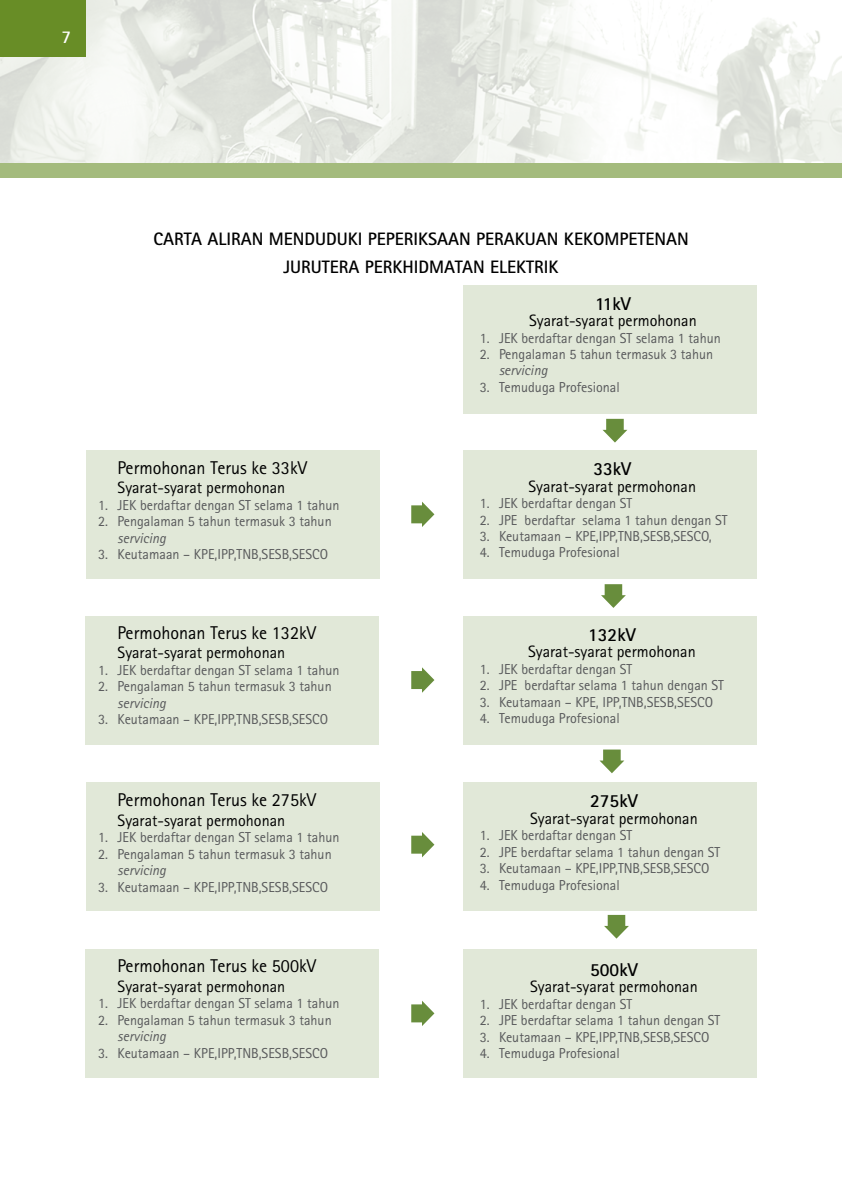
<style>
.page{position:relative;width:842px;height:1191px;background:#fff}
.page>*{position:absolute;margin:0;border:0;box-sizing:border-box;transform-origin:0 0}
.t1{font:18.6px "Rotis Sans Serif";color:#000}
.t2{font:700 18.6px "Rotis Sans Serif";color:#000}
.t3{font:700 18px/28px "Rotis Sans Serif";color:#000;text-align:center}
.t4{font:700 18px "Rotis Sans Serif";color:#fff}
.t5{font:16.4px "Rotis Sans Serif";color:#000}
.t6{font:14.4px "Rotis Sans Serif";color:#58595b}
.t7{font:italic 14.4px "Rotis Sans Serif";color:#58595b}
</style>
<div class="page">
<img style="left:0;top:0;width:842px;height:163px">
<div style="left:0;top:163px;width:842px;height:14px;background:#a4bb7d"></div>
<svg style="left:602px;top:419px;width:25px;height:23px"></svg>
<svg style="left:411px;top:501px;width:23px;height:26px"></svg>
<svg style="left:411px;top:667px;width:23px;height:26px"></svg>
<svg style="left:411px;top:832px;width:23px;height:25px"></svg>
<svg style="left:411px;top:1001px;width:23px;height:25px"></svg>
<svg style="left:601px;top:584px;width:25px;height:24px"></svg>
<svg style="left:599px;top:749px;width:25px;height:24px"></svg>
<svg style="left:604px;top:915px;width:25px;height:23px"></svg>
<div style="left:464px;top:285px;width:293px;height:129px;background:#e1e8d8"></div>
<div style="left:464px;top:450px;width:293px;height:128px;background:#e1e8d8"></div>
<div style="left:464px;top:616px;width:293px;height:128px;background:#e1e8d8"></div>
<div style="left:86px;top:450px;width:293px;height:128px;background:#e1e8d8"></div>
<div style="left:85px;top:616px;width:293px;height:128px;background:#e1e8d8"></div>
<div style="left:86px;top:782px;width:293px;height:129px;background:#e1e8d8"></div>
<div style="left:85px;top:949px;width:293px;height:128px;background:#e1e8d8"></div>
<div style="left:464px;top:782px;width:293px;height:129px;background:#e1e8d8"></div>
<div style="left:464px;top:949px;width:293px;height:128px;background:#e1e8d8"></div>
<div style="left:0;top:0;width:85px;height:57px;background:#688d26"></div>
<p class="t4" style="left:61px;top:25px;width:11px">7</p>
<p class="t3" style="left:153px;top:224px;width:537px">CARTA ALIRAN MENDUDUKI PEPERIKSAAN PERAKUAN KEKOMPETENAN<br>JURUTERA PERKHIDMATAN ELEKTRIK</p>
<p class="t1" style="left:118px;top:456px;width:191px">Permohonan Terus ke 33kV</p>
<p class="t5" style="left:118px;top:478px;width:169px">Syarat-syarat permohonan</p>
<p class="t6" style="left:98px;top:496px;width:243px">1. JEK berdaftar dengan ST selama 1 tahun</p>
<p class="t6" style="left:98px;top:513px;width:235px">2. Pengalaman 5 tahun termasuk 3 tahun</p>
<p class="t7" style="left:118px;top:529px;width:50px">servicing</p>
<p class="t6" style="left:98px;top:546px;width:231px">3. Keutamaan – KPE,IPP,TNB,SESB,SESCO</p>
<p class="t1" style="left:118px;top:621px;width:200px">Permohonan Terus ke 132kV</p>
<p class="t5" style="left:118px;top:643px;width:169px">Syarat-syarat permohonan</p>
<p class="t6" style="left:98px;top:661px;width:243px">1. JEK berdaftar dengan ST selama 1 tahun</p>
<p class="t6" style="left:98px;top:678px;width:235px">2. Pengalaman 5 tahun termasuk 3 tahun</p>
<p class="t7" style="left:118px;top:694px;width:50px">servicing</p>
<p class="t6" style="left:98px;top:711px;width:231px">3. Keutamaan – KPE,IPP,TNB,SESB,SESCO</p>
<p class="t1" style="left:118px;top:788px;width:200px">Permohonan Terus ke 275kV</p>
<p class="t5" style="left:118px;top:810px;width:169px">Syarat-syarat permohonan</p>
<p class="t6" style="left:98px;top:828px;width:243px">1. JEK berdaftar dengan ST selama 1 tahun</p>
<p class="t6" style="left:98px;top:845px;width:235px">2. Pengalaman 5 tahun termasuk 3 tahun</p>
<p class="t7" style="left:118px;top:861px;width:50px">servicing</p>
<p class="t6" style="left:98px;top:878px;width:231px">3. Keutamaan – KPE,IPP,TNB,SESB,SESCO</p>
<p class="t1" style="left:118px;top:954px;width:200px">Permohonan Terus ke 500kV</p>
<p class="t5" style="left:118px;top:976px;width:169px">Syarat-syarat permohonan</p>
<p class="t6" style="left:98px;top:994px;width:243px">1. JEK berdaftar dengan ST selama 1 tahun</p>
<p class="t6" style="left:98px;top:1011px;width:235px">2. Pengalaman 5 tahun termasuk 3 tahun</p>
<p class="t7" style="left:118px;top:1027px;width:50px">servicing</p>
<p class="t6" style="left:98px;top:1044px;width:231px">3. Keutamaan – KPE,IPP,TNB,SESB,SESCO</p>
<p class="t2" style="left:595px;top:291px;width:37px">11kV</p>
<p class="t5" style="left:529px;top:311px;width:169px">Syarat-syarat permohonan</p>
<p class="t6" style="left:480px;top:329px;width:243px">1. JEK berdaftar dengan ST selama 1 tahun</p>
<p class="t6" style="left:480px;top:345px;width:235px">2. Pengalaman 5 tahun termasuk 3 tahun</p>
<p class="t7" style="left:499px;top:362px;width:50px">servicing</p>
<p class="t6" style="left:480px;top:378px;width:142px">3. Temuduga Profesional</p>
<p class="t2" style="left:593px;top:457px;width:39px">33kV</p>
<p class="t5" style="left:528px;top:476px;width:169px">Syarat-syarat permohonan</p>
<p class="t6" style="left:480px;top:494px;width:154px">1. JEK berdaftar dengan ST</p>
<p class="t6" style="left:480px;top:511px;width:249px">2. JPE berdaftar selama 1 tahun dengan ST</p>
<p class="t6" style="left:480px;top:527px;width:234px">3. Keutamaan – KPE,IPP,TNB,SESB,SESCO,</p>
<p class="t6" style="left:480px;top:544px;width:142px">4. Temuduga Profesional</p>
<p class="t2" style="left:588px;top:622px;width:49px">132kV</p>
<p class="t5" style="left:528px;top:642px;width:169px">Syarat-syarat permohonan</p>
<p class="t6" style="left:480px;top:660px;width:154px">1. JEK berdaftar dengan ST</p>
<p class="t6" style="left:480px;top:676px;width:246px">2. JPE berdaftar selama 1 tahun dengan ST</p>
<p class="t6" style="left:480px;top:693px;width:235px">3. Keutamaan – KPE, IPP,TNB,SESB,SESCO</p>
<p class="t6" style="left:480px;top:709px;width:142px">4. Temuduga Profesional</p>
<p class="t2" style="left:590px;top:789px;width:49px">275kV</p>
<p class="t5" style="left:530px;top:808px;width:169px">Syarat-syarat permohonan</p>
<p class="t6" style="left:480px;top:826px;width:154px">1. JEK berdaftar dengan ST</p>
<p class="t6" style="left:480px;top:843px;width:242px">2. JPE berdaftar selama 1 tahun dengan ST</p>
<p class="t6" style="left:480px;top:859px;width:231px">3. Keutamaan – KPE,IPP,TNB,SESB,SESCO</p>
<p class="t6" style="left:480px;top:876px;width:142px">4. Temuduga Profesional</p>
<p class="t2" style="left:590px;top:957px;width:49px">500kV</p>
<p class="t5" style="left:530px;top:977px;width:169px">Syarat-syarat permohonan</p>
<p class="t6" style="left:480px;top:995px;width:154px">1. JEK berdaftar dengan ST</p>
<p class="t6" style="left:480px;top:1012px;width:242px">2. JPE berdaftar selama 1 tahun dengan ST</p>
<p class="t6" style="left:480px;top:1028px;width:231px">3. Keutamaan – KPE,IPP,TNB,SESB,SESCO</p>
<p class="t6" style="left:480px;top:1044px;width:142px">4. Temuduga Profesional</p>
</div>
